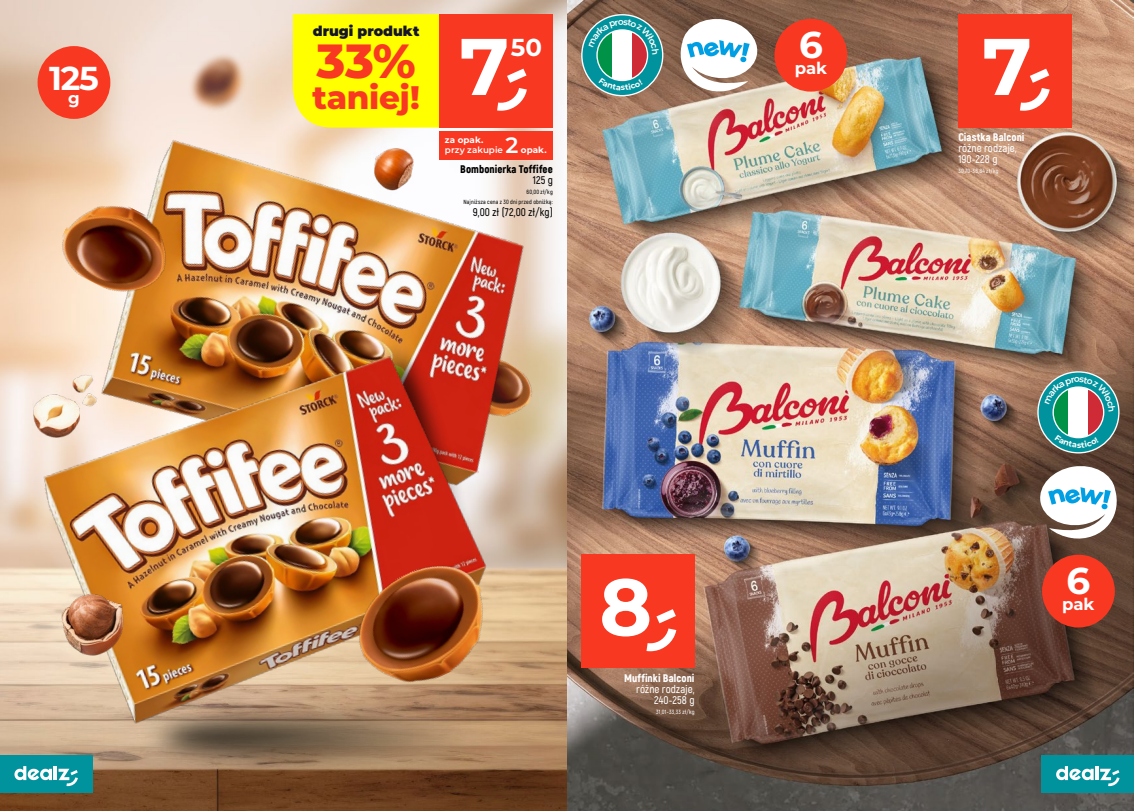
<style>
.page{position:relative;width:1134px;height:811px;background:#fff}
.page>*{position:absolute;margin:0;border:0;box-sizing:border-box;transform-origin:0 0}
.t1{font:700 80.1px "Montserrat";color:#fff}
.t2{font:800 47.9px "Montserrat";color:#f93822}
.t3{font:700 37.3px "Montserrat";color:#fff}
.t4{font:700 33.1px "Montserrat";color:#fff}
.t5{font:800 32.5px "Montserrat";letter-spacing:-.01em;color:#f93822}
.t6{font:700 24.5px "Montserrat";color:#fff}
.t7{font:600 22.2px "Montserrat";color:#fff}
.t8{font:700 16.6px "Montserrat";letter-spacing:-.01em;color:#fff}
.t9{font:900 14px "Montserrat";letter-spacing:.005em;color:#14152d}
.t10{font:600 11px/11px "Akrobat";letter-spacing:.015em;color:#fff;text-align:right}
.t11{font:900 11px "Akrobat";letter-spacing:.005em;color:#fff}
.t12{font:600 11px "Akrobat";letter-spacing:.01em;color:#000}
.t13{font:900 11px "Akrobat";letter-spacing:.01em;color:#000}
.t14{font:700 8.8px "Montserrat";letter-spacing:.005em;color:#fff}
.t15{font:600 8.8px "Montserrat";letter-spacing:.005em;color:#fff}
.t16{font:600 6px/10px "Akrobat";letter-spacing:.03em;color:#000;text-align:right}
.t17{font:600 6px "Akrobat";letter-spacing:.04em;color:#fff}
</style>
<div class="page">
<img style="left:0;top:0;width:1134px;height:811px">
<img style="left:138px;top:731px;width:351px;height:47px">
<img style="left:69px;top:103px;width:498px;height:438px">
<img style="left:357px;top:327px;width:140px;height:18px">
<img style="left:33px;top:345px;width:470px;height:386px">
<img style="left:17px;top:359px;width:93px;height:93px">
<img style="left:31px;top:567px;width:118px;height:118px">
<img style="left:167px;top:32px;width:101px;height:101px">
<img style="left:357px;top:132px;width:72px;height:71px">
<img style="left:49px;top:185px;width:134px;height:124px">
<img style="left:337px;top:548px;width:170px;height:155px">
<div style="left:293px;top:14px;width:146px;height:114px;background:#ff0"></div>
<div style="left:38px;top:46px;width:72px;height:73px;background:#f93822;border-radius:50%"></div>
<div style="left:1042px;top:555px;width:73px;height:72px;background:#f93822;border-radius:50%"></div>
<div style="left:774px;top:19px;width:73px;height:73px;background:#f93822;border-radius:50%"></div>
<svg style="left:1038px;top:372px;width:81px;height:81px"></svg>
<div style="left:1037px;top:371px;width:82px;height:82px;border:1px solid #fff;border-radius:50%"></div>
<svg style="left:1053px;top:411px;width:15px;height:26px"></svg>
<div style="left:1068px;top:387px;width:21px;height:50px;background:#fff"></div>
<svg style="left:1089px;top:411px;width:15px;height:26px"></svg>
<svg style="left:582px;top:15px;width:81px;height:81px"></svg>
<div style="left:581px;top:14px;width:82px;height:82px;border:1px solid #fff;border-radius:50%"></div>
<svg style="left:597px;top:54px;width:15px;height:26px"></svg>
<div style="left:612px;top:30px;width:21px;height:50px;background:#fff"></div>
<svg style="left:633px;top:54px;width:14px;height:26px"></svg>
<svg style="left:679px;top:16px;width:80px;height:77px"></svg>
<svg style="left:1038px;top:463px;width:80px;height:77px"></svg>
<div style="left:581px;top:555px;width:113px;height:113px;background:#f93822"></div>
<div style="left:958px;top:14px;width:114px;height:114px;background:#f93822"></div>
<div style="left:439px;top:132px;width:114px;height:28px;background:#f93822"></div>
<div style="left:439px;top:14px;width:114px;height:114px;background:#f93822"></div>
<div style="left:0;top:755px;width:92px;height:38px;background:#00939d"></div>
<svg style="left:14px;top:766px;width:38px;height:14px"></svg>
<hr style="left:54px;top:766px;width:3px;height:14px;background:#fff">
<svg style="left:59px;top:768px;width:19px;height:18px"></svg>
<div style="left:1042px;top:755px;width:92px;height:38px;background:#00939d"></div>
<svg style="left:1056px;top:766px;width:38px;height:14px"></svg>
<hr style="left:1095px;top:766px;width:3px;height:14px;background:#fff">
<svg style="left:1100px;top:768px;width:19px;height:18px"></svg>
<svg style="left:1045px;top:377px;width:70px;height:34px"></svg>
<svg style="left:1055px;top:435px;width:44px;height:13px"></svg>
<svg style="left:589px;top:20px;width:70px;height:34px"></svg>
<svg style="left:599px;top:78px;width:44px;height:12px"></svg>
<h3 class="t4" style="left:49px;top:54px;width:51px"><sub>g</sub>125</h3>
<h3 class="t9" style="left:313px;top:20px;width:108px">drugi produkt</h3>
<h2 class="t2" style="left:316px;top:26px;width:101px">33%</h2>
<h3 class="t5" style="left:312px;top:74px;width:109px">taniej!</h3>
<h1 class="t1" style="left:459px;top:9px;width:51px">7</h1>
<h3 class="t6" style="left:511px;top:30px;width:33px">50</h3>
<h3 class="t14" style="left:445px;top:134px;width:40px">za opak.</h3>
<h3 class="t15" style="left:445px;top:144px;width:60px">przy zakupie</h3>
<h3 class="t7" style="left:505px;top:130px;width:14px">2</h3>
<h3 class="t14" style="left:521px;top:144px;width:27px">opak.</h3>
<h3 class="t13" style="left:460px;top:162px;width:94px">Bombonierka Toffifee</h3>
<h3 class="t12" style="left:533px;top:174px;width:22px">125 g</h3>
<p class="t16" style="left:463px;top:187px;width:91px">60,00 zł/kg<br>Najniższa cena z 30 dni przed obniżką:</p>
<h3 class="t12" style="left:473px;top:206px;width:81px">9,00 zł (72,00 zł/kg)</h3>
<h3 class="t3" style="left:799px;top:18px;width:25px">6</h3>
<h3 class="t8" style="left:795px;top:56px;width:34px">pak</h3>
<h1 class="t1" style="left:982px;top:9px;width:51px">7</h1>
<h3 class="t11" style="left:958px;top:130px;width:68px">Ciastka Balconi</h3>
<h3 class="t10" style="left:958px;top:143px;width:60px;text-align:left">różne rodzaje,<br>190-228 g</h3>
<p class="t17" style="left:958px;top:167px;width:42px">30,70-36,84 zł/kg</p>
<h1 class="t1" style="left:599px;top:549px;width:54px">8</h1>
<h3 class="t11" style="left:624px;top:670px;width:72px">Muffinki Balconi</h3>
<h3 class="t10" style="left:636px;top:683px;width:60px">różne rodzaje,<br>240-258 g</h3>
<p class="t17" style="left:656px;top:708px;width:40px">31,01-33,33 zł/kg</p>
<h3 class="t3" style="left:1066px;top:553px;width:25px">6</h3>
<h3 class="t8" style="left:1062px;top:592px;width:34px">pak</h3>
</div>
